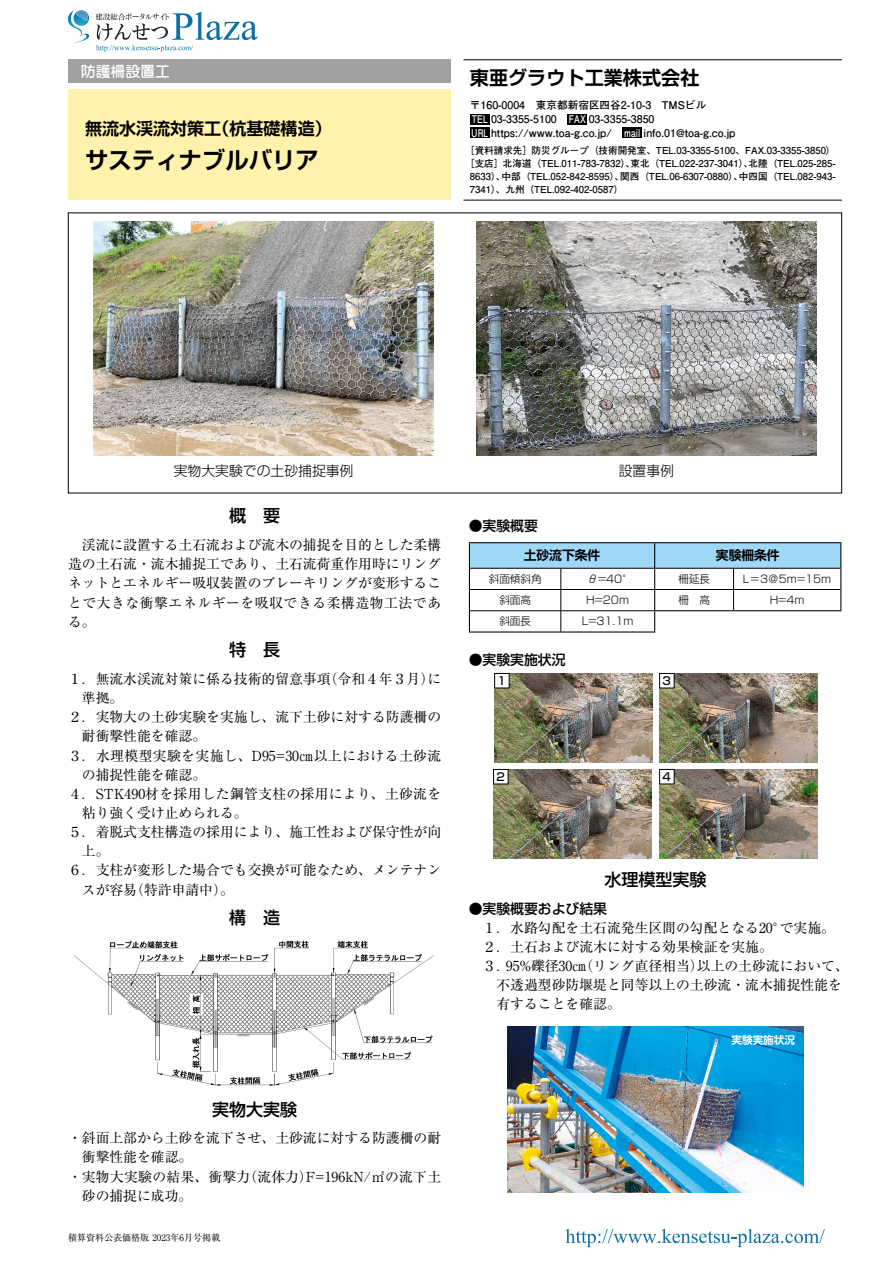
<style>
.page{position:relative;width:893px;height:1263px;background:#fff}
.page>*{position:absolute;margin:0;border:0;box-sizing:border-box;transform-origin:0 0}
.t1{font:700 23.4px "Shin Go Pr 6 De";color:#000}
.t2{font:700 19.2px "Shin Go Pr 6 De";color:#000}
.t3{font:500 16.95px "Shin Go Pr 6";color:#000}
.t4{font:700 16.95px "Shin Go Pr 6 De";color:#000}
.t5{font:500 14.85px "Jun 34 Pro";color:#fff}
.t6{font:13.8px/19.2px "Ryumin Pr 6";color:#000;text-align:justify}
.t7{font:13.8px "Ryumin Pr 6";letter-spacing:.02em;color:#000}
.t8{font:13.8px "Ryumin Pr 6";letter-spacing:.03em;color:#000}
.t9{font:500 13.8px "Shin Go Pr 6";color:#000}
.t10{font:300 13.8px "Shin Go Pr 6";color:#000}
.t11{font:700 12.75px "Shin Go Pr 6 De";color:#000}
.t12{font:500 11.1px "Shin Go Pr 6";color:#000}
.t13{font:700 10.65px/13.8px "Futo Go B101 Pr 6";color:#000}
.t14{font:300 10.65px "Shin Go Pr 6";color:#000}
.t15{font:700 10.65px "Shin Go Pr 6 De";color:#fff}
.t16{font:700 9.6px "Futo Go B101 Pr 6";color:#000}
.t17{font:9px "Ryumin Pr 6";color:#000}
.s1{color:#fff}
</style>
<div class="page">
<hr style="left:463px;top:200px;width:379px;height:1px;background:#000">
<hr style="left:463px;top:60px;width:379px;height:1px;background:#000">
<div style="left:68px;top:60px;width:383px;height:23px;background:#9fa0a0"></div>
<div style="left:470px;top:114px;width:20px;height:10px;background:#000"></div>
<div style="left:567px;top:114px;width:20px;height:10px;background:#000"></div>
<div style="left:470px;top:128px;width:20px;height:10px;background:#000"></div>
<div style="left:622px;top:128px;width:20px;height:10px;background:#000"></div>
<img style="left:508px;top:1026px;width:296px;height:167px">
<div style="left:68px;top:89px;width:383px;height:111px;background:#fff2ad"></div>
<img style="left:74px;top:940px;width:360px;height:146px">
<img style="left:495px;top:674px;width:157px;height:88px">
<div style="left:495px;top:673px;width:14px;height:15px;background:#fff"></div>
<div style="left:494px;top:673px;width:16px;height:15px;border:1px solid #000"></div>
<img style="left:660px;top:674px;width:157px;height:88px">
<div style="left:660px;top:673px;width:14px;height:15px;background:#fff"></div>
<div style="left:659px;top:673px;width:16px;height:15px;border:1px solid #000"></div>
<img style="left:494px;top:770px;width:157px;height:88px">
<div style="left:494px;top:769px;width:14px;height:15px;background:#fff"></div>
<div style="left:493px;top:769px;width:16px;height:15px;border:1px solid #000"></div>
<img style="left:660px;top:770px;width:157px;height:88px">
<div style="left:660px;top:769px;width:14px;height:15px;background:#fff"></div>
<div style="left:659px;top:769px;width:16px;height:15px;border:1px solid #000"></div>
<hr style="left:469px;top:542px;width:92px;height:1px;background:#000">
<hr style="left:561px;top:542px;width:94px;height:1px;background:#000">
<hr style="left:655px;top:542px;width:79px;height:1px;background:#000">
<hr style="left:734px;top:542px;width:107px;height:1px;background:#000">
<hr style="left:469px;top:631px;width:92px;height:1px;background:#000">
<hr style="left:561px;top:631px;width:94px;height:1px;background:#000">
<svg style="left:469px;top:543px;width:372px;height:88px"></svg>
<hr style="left:654px;top:610px;width:80px;height:1px;background:#000">
<hr style="left:734px;top:610px;width:107px;height:1px;background:#000">
<img style="left:476px;top:221px;width:340px;height:234px">
<img style="left:94px;top:221px;width:340px;height:234px">
<svg style="left:95px;top:12px;width:163px;height:40px"></svg>
<img style="left:84px;top:21px;width:5px;height:5px">
<img style="left:84px;top:11px;width:5px;height:10px">
<img style="left:68px;top:10px;width:16px;height:23px">
<img style="left:74px;top:33px;width:15px;height:10px">
<svg style="left:566px;top:1229px;width:259px;height:18px"></svg>
<p class="t5" style="left:81px;top:59px;width:91px">防護柵設置工</p>
<h2 class="t2" style="left:470px;top:62px;width:231px">東亜グラウト工業株式会社</h2>
<p class="t13" style="left:470px;top:98px;width:267px">〒160-0004　東京都新宿区四谷2-10-3　TMSビル<br><span class="s1">TEL</span> 03-3355-5100　<span class="s1">FAX</span> 03-3355-3850<br><span class="s1">URL</span> https://www.toa-g.co.jp/ <span class="s1">mail</span> info.01@toa-g.co.jp</p>
<p class="t16" style="left:465px;top:143px;width:372px">［資料請求先］防災グループ（技術開発室、TEL.03-3355-5100、FAX.03-3355-3850）</p>
<p class="t16" style="left:465px;top:155px;width:372px">［支店］北海道（TEL.011-783-7832）、東北（TEL.022-237-3041）、北陸（TEL.025-285-</p>
<p class="t16" style="left:470px;top:168px;width:367px">8633）、中部（TEL.052-842-8595）、関西（TEL.06-6307-0880）、中四国（TEL.082-943-</p>
<p class="t16" style="left:470px;top:182px;width:155px">7341）、九州（TEL.092-402-0587）</p>
<p class="t4" style="left:85px;top:114px;width:248px">無流水渓流対策工（杭基礎構造）</p>
<h1 class="t1" style="left:85px;top:141px;width:235px">サスティナブルバリア</h1>
<p class="t10" style="left:174px;top:459px;width:181px">実物大実験での土砂捕捉事例</p>
<p class="t10" style="left:619px;top:459px;width:57px">設置事例</p>
<p class="t3" style="left:229px;top:502px;width:53px">概　要</p>
<p class="t6" style="left:68px;top:535px;width:375px;text-indent:14px">渓流に設置する土石流および流木の捕捉を目的とした柔構造の土石流・流木捕捉工であり、土石流荷重作用時にリングネットとエネルギー吸収装置のブレーキリングが変形することで大きな衝撃エネルギーを吸収できる柔構造物工法である。</p>
<p class="t3" style="left:229px;top:636px;width:53px">特　長</p>
<p class="t6" style="left:68px;top:668px;width:375px">１．無流水渓流対策に係る技術的留意事項（令和４年３月）に</p>
<p class="t6" style="left:82px;top:688px;width:43px">準拠。</p>
<p class="t6" style="left:68px;top:707px;width:375px">２．実物大の土砂実験を実施し、流下土砂に対する防護柵の</p>
<p class="t6" style="left:82px;top:726px;width:126px">耐衝撃性能を確認。</p>
<p class="t8" style="left:68px;top:745px;width:375px">３．水理模型実験を実施し、D95=30㎝以上における土砂流</p>
<p class="t6" style="left:82px;top:764px;width:126px">の捕捉性能を確認。</p>
<p class="t7" style="left:68px;top:783px;width:375px">４．STK490材を採用した鋼管支柱の採用により、土砂流を</p>
<p class="t6" style="left:82px;top:802px;width:167px">粘り強く受け止められる。</p>
<p class="t6" style="left:68px;top:822px;width:375px">５．着脱式支柱構造の採用により、施工性および保守性が向</p>
<p class="t6" style="left:82px;top:841px;width:29px">上。</p>
<p class="t6" style="left:68px;top:860px;width:375px">６．支柱が変形した場合でも交換が可能なため、メンテナン</p>
<p class="t6" style="left:82px;top:879px;width:154px">スが容易（特許申請中）。</p>
<p class="t3" style="left:229px;top:904px;width:53px">構　造</p>
<p class="t3" style="left:212px;top:1095px;width:87px">実物大実験</p>
<p class="t6" style="left:68px;top:1128px;width:375px">・斜面上部から土砂を流下させ、土砂流に対する防護柵の耐</p>
<p class="t6" style="left:82px;top:1147px;width:112px">衝撃性能を確認。</p>
<p class="t7" style="left:68px;top:1165px;width:375px">・実物大実験の結果、衝撃力（流体力）F=196kN/㎡の流下土</p>
<p class="t6" style="left:82px;top:1185px;width:112px">砂の捕捉に成功。</p>
<p class="t17" style="left:68px;top:1230px;width:154px">積算資料公表価格版 2023年6月号掲載</p>
<p class="t9" style="left:469px;top:514px;width:71px">●実験概要</p>
<p class="t11" style="left:524px;top:545px;width:78px">土砂流下条件</p>
<p class="t11" style="left:716px;top:545px;width:65px">実験柵条件</p>
<p class="t14" style="left:489px;top:570px;width:55px">斜面傾斜角</p>
<p class="t14" style="left:588px;top:570px;width:47px">θ=40°</p>
<p class="t14" style="left:678px;top:570px;width:33px">柵延長</p>
<p class="t14" style="left:743px;top:570px;width:90px">L＝3＠5m=15m</p>
<p class="t14" style="left:499px;top:591px;width:33px">斜面高</p>
<p class="t14" style="left:586px;top:591px;width:44px">H=20m</p>
<p class="t14" style="left:678px;top:591px;width:33px">柵 高</p>
<p class="t14" style="left:770px;top:591px;width:36px">H=4m</p>
<p class="t14" style="left:499px;top:612px;width:33px">斜面長</p>
<p class="t14" style="left:582px;top:612px;width:53px">L=31.1m</p>
<p class="t9" style="left:469px;top:648px;width:98px">●実験実施状況</p>
<p class="t12" style="left:498px;top:672px;width:10px">1</p>
<p class="t12" style="left:663px;top:672px;width:10px">3</p>
<p class="t12" style="left:496px;top:768px;width:10px">2</p>
<p class="t12" style="left:663px;top:768px;width:10px">4</p>
<p class="t3" style="left:604px;top:866px;width:104px">水理模型実験</p>
<p class="t9" style="left:469px;top:897px;width:140px">●実験概要および結果</p>
<p class="t6" style="left:469px;top:917px;width:368px">　１．水路勾配を土石流発生区間の勾配となる20°で実施。</p>
<p class="t6" style="left:469px;top:936px;width:306px">　２．土石および流木に対する効果検証を実施。</p>
<p class="t6" style="left:469px;top:956px;width:382px">　３．95%礫径30㎝（リング直径相当）以上の土砂流において、</p>
<p class="t6" style="left:496px;top:975px;width:347px">不透過型砂防堰堤と同等以上の土砂流・流木捕捉性能を</p>
<p class="t6" style="left:496px;top:994px;width:126px">有することを確認。</p>
<p class="t15" style="left:731px;top:1031px;width:65px">実験実施状況</p>
</div>
